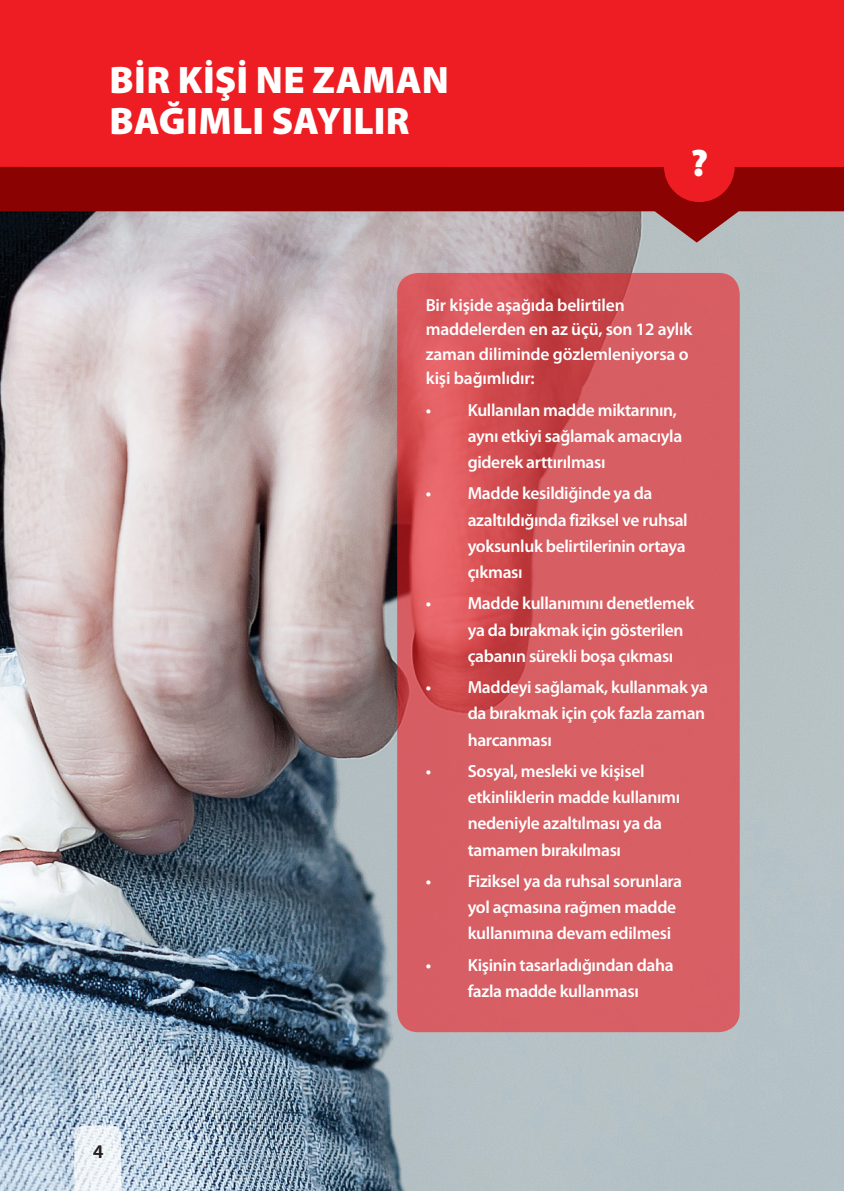
<style>
.page{position:relative;width:844px;height:1191px;background:#fff}
.page>*{position:absolute;margin:0;border:0;box-sizing:border-box;transform-origin:0 0}
.t1{font:900 38.5px/40.2px "Myriad Pro";letter-spacing:.01em;color:#fff}
.t2{font:600 19.25px "Myriad Pro";color:#231f20}
.t3{font:600 17.5px/26.2px "Myriad Pro";letter-spacing:-.02em;color:#fff}
</style>
<div class="page">
<img style="left:0;top:242px;width:843px;height:949px">
<svg style="left:0;top:167px;width:843px;height:75px;background:#954243"></svg>
<div style="left:0;top:0;width:843px;height:167px;background:#ee1d23"></div>
<div style="left:663px;top:131px;width:71px;height:71px;background:#ee1d23;border-radius:50%"></div>
<svg style="left:397px;top:273px;width:342px;height:759px;background:#d5595e"></svg>
<svg style="left:74px;top:1125px;width:47px;height:66px"></svg>
<h1 class="t1" style="left:110px;top:61px;width:340px">BİR KİŞİ NE ZAMAN<br>BAĞIMLI SAYILIR</h1>
<h1 class="t1" style="left:690px;top:144px;width:19px">?</h1>
<p class="t3" style="left:425px;top:293px;width:268px;line-height:24.5px">Bir kişide aşağıda belirtilen maddelerden en az üçü, son 12 aylık zaman diliminde gözlemleniyorsa o kişi bağımlıdır:</p>
<p class="t3" style="left:467px;top:397px;width:216px;text-indent:-42px">• Kullanılan madde miktarının, aynı etkiyi sağlamak amacıyla giderek arttırılması</p>
<p class="t3" style="left:467px;top:481px;width:221px;text-indent:-42px">• Madde kesildiğinde ya da azaltıldığında fiziksel ve ruhsal yoksunluk belirtilerinin ortaya çıkması</p>
<p class="t3" style="left:467px;top:591px;width:228px;text-indent:-42px">• Madde kullanımını denetlemek ya da bırakmak için gösterilen çabanın sürekli boşa çıkması</p>
<p class="t3" style="left:467px;top:674px;width:242px;text-indent:-42px">• Maddeyi sağlamak, kullanmak ya da bırakmak için çok fazla zaman harcanması</p>
<p class="t3" style="left:467px;top:758px;width:214px;text-indent:-42px">• Sosyal, mesleki ve kişisel etkinliklerin madde kullanımı nedeniyle azaltılması ya da tamamen bırakılması</p>
<p class="t3" style="left:467px;top:868px;width:216px;text-indent:-42px">• Fiziksel ya da ruhsal sorunlara yol açmasına rağmen madde kullanımına devam edilmesi</p>
<p class="t3" style="left:425px;top:952px;width:249px;text-align:center">• Kişinin tasarladığından daha fazla madde kullanması</p>
<p class="t2" style="left:93px;top:1141px;width:12px">4</p>
</div>
